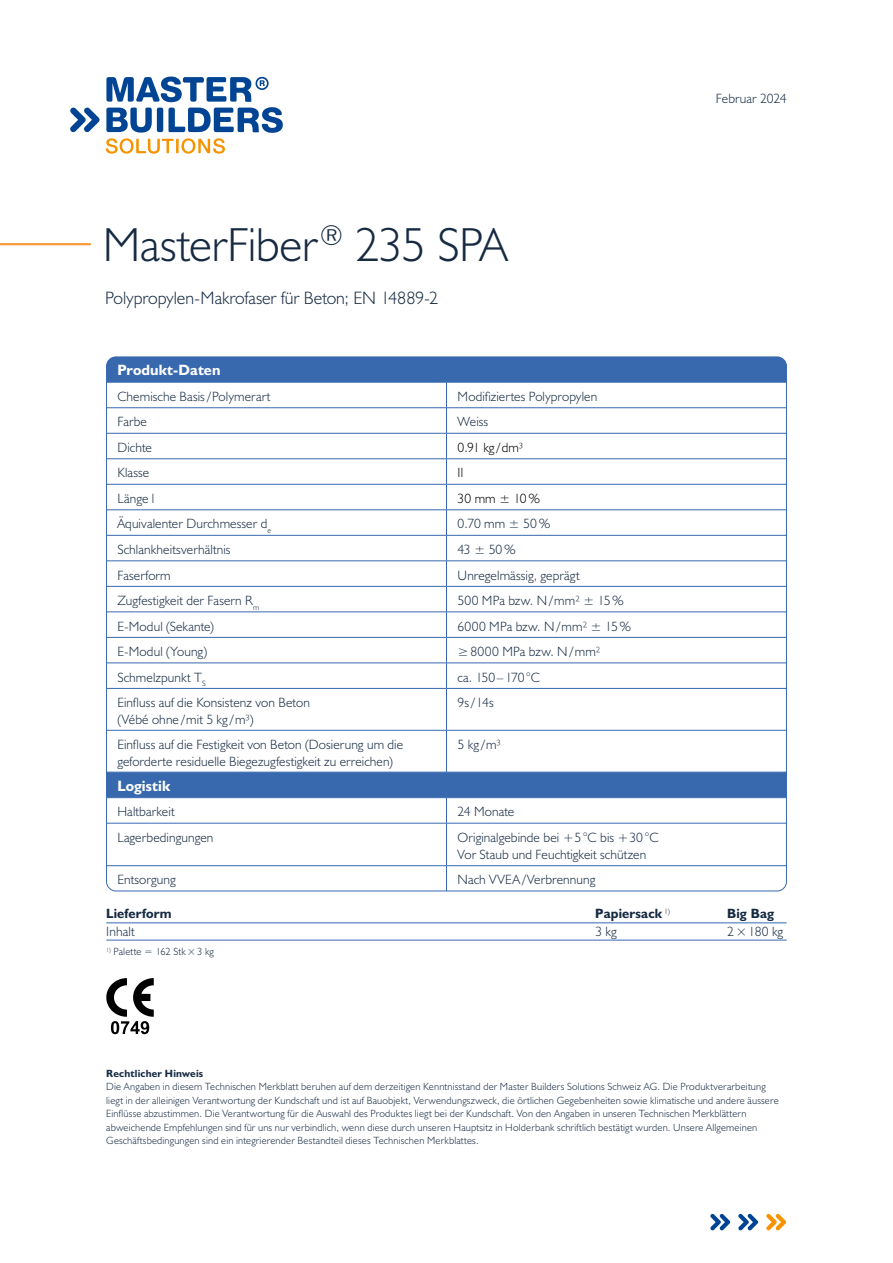
<style>
.page{position:relative;width:893px;height:1263px;background:#fff}
.page>*{position:absolute;margin:0;border:0;box-sizing:border-box;transform-origin:0 0}
.t1{font:300 48px "Humanist 521 BT";letter-spacing:-.01em;color:#162a42}
.t2{font:300 18px "Humanist 521 BT";letter-spacing:-.005em;color:#162a42}
.t3{font:700 15px "Humanist 521 BT";letter-spacing:.005em;color:#fff}
.t4{font:300 13.5px/17.2px "Humanist 521 BT";letter-spacing:.01em;color:#162a42}
.t5{font:700 13.5px "Humanist 521 BT";letter-spacing:.01em;color:#162a42}
.t6{font:300 13.5px "Humanist 521 BT";letter-spacing:.005em;color:#000}
.t7{font:300 10.5px/13.5px "Humanist 521 BT";letter-spacing:.015em;color:#162a42}
.t8{font:700 10.5px "Humanist 521 BT";letter-spacing:.02em;color:#162a42}
</style>
<div class="page">
<svg style="left:70px;top:108px;width:30px;height:24px"></svg>
<svg style="left:106px;top:77px;width:177px;height:77px"></svg>
<hr style="left:0;top:243px;width:90px;height:2px;background:#f69b38">
<svg style="left:710px;top:1214px;width:20px;height:16px"></svg>
<svg style="left:738px;top:1214px;width:20px;height:16px"></svg>
<svg style="left:766px;top:1214px;width:20px;height:16px"></svg>
<svg style="left:106px;top:978px;width:48px;height:56px"></svg>
<div style="left:106px;top:357px;width:681px;height:25px;background:#3869af"></div>
<svg style="left:106px;top:408px;width:681px;height:483px"></svg>
<hr style="left:446px;top:689px;width:1px;height:41px;background:#3869af">
<hr style="left:446px;top:730px;width:1px;height:42px;background:#3869af">
<svg style="left:446px;top:798px;width:1px;height:25px"></svg>
<hr style="left:446px;top:823px;width:1px;height:42px;background:#3869af">
<svg style="left:446px;top:866px;width:1px;height:23px"></svg>
<hr style="left:106px;top:586px;width:340px;height:1px;background:#3869af">
<hr style="left:106px;top:612px;width:340px;height:1px;background:#3869af">
<hr style="left:106px;top:637px;width:340px;height:1px;background:#3869af">
<hr style="left:106px;top:663px;width:340px;height:1px;background:#3869af">
<hr style="left:106px;top:688px;width:340px;height:1px;background:#3869af">
<hr style="left:106px;top:730px;width:340px;height:1px;background:#3869af">
<hr style="left:106px;top:772px;width:340px;height:1px;background:#3869af">
<hr style="left:106px;top:797px;width:340px;height:1px;background:#3869af">
<hr style="left:106px;top:865px;width:340px;height:1px;background:#3869af">
<hr style="left:446px;top:382px;width:341px;height:1px;background:#3869af">
<hr style="left:446px;top:586px;width:341px;height:1px;background:#3869af">
<hr style="left:446px;top:612px;width:341px;height:1px;background:#3869af">
<hr style="left:446px;top:637px;width:341px;height:1px;background:#3869af">
<hr style="left:446px;top:663px;width:341px;height:1px;background:#3869af">
<hr style="left:446px;top:688px;width:341px;height:1px;background:#3869af">
<hr style="left:446px;top:730px;width:341px;height:1px;background:#3869af">
<hr style="left:446px;top:772px;width:341px;height:1px;background:#3869af">
<hr style="left:446px;top:797px;width:341px;height:1px;background:#3869af">
<hr style="left:446px;top:865px;width:341px;height:1px;background:#3869af">
<hr style="left:106px;top:382px;width:340px;height:1px;background:#3869af">
<svg style="left:446px;top:382px;width:1px;height:306px"></svg>
<hr style="left:106px;top:407px;width:340px;height:1px;background:#3869af">
<hr style="left:446px;top:407px;width:341px;height:1px;background:#3869af">
<hr style="left:106px;top:433px;width:340px;height:1px;background:#3869af">
<hr style="left:446px;top:433px;width:341px;height:1px;background:#3869af">
<hr style="left:106px;top:458px;width:340px;height:1px;background:#3869af">
<hr style="left:446px;top:458px;width:341px;height:1px;background:#3869af">
<hr style="left:106px;top:484px;width:340px;height:1px;background:#3869af">
<hr style="left:446px;top:484px;width:341px;height:1px;background:#3869af">
<hr style="left:106px;top:509px;width:340px;height:1px;background:#3869af">
<hr style="left:446px;top:509px;width:341px;height:1px;background:#3869af">
<hr style="left:106px;top:535px;width:340px;height:1px;background:#3869af">
<hr style="left:446px;top:535px;width:341px;height:1px;background:#3869af">
<hr style="left:106px;top:561px;width:340px;height:1px;background:#3869af">
<hr style="left:446px;top:561px;width:341px;height:1px;background:#3869af">
<hr style="left:106px;top:823px;width:340px;height:1px;background:#3869af">
<hr style="left:446px;top:823px;width:341px;height:1px;background:#3869af">
<hr style="left:106px;top:922px;width:681px;height:1px;background:#3869af">
<hr style="left:106px;top:940px;width:681px;height:1px;background:#3869af">
<h1 class="t1" style="left:103px;top:215px;width:406px">MasterFiber<sup>®</sup> 235 SPA</h1>
<h2 class="t2" style="left:105px;top:287px;width:334px">Polypropylen-Makrofaser für Beton; EN 14889-2</h2>
<p class="t4" style="left:716px;top:90px;width:72px">Februar 2024</p>
<h3 class="t3" style="left:117px;top:361px;width:105px">Produkt-Daten</h3>
<p class="t4" style="left:117px;top:388px;width:155px">Chemische Basis/Polymerart</p>
<p class="t4" style="left:458px;top:388px;width:141px">Modifiziertes Polypropylen</p>
<p class="t4" style="left:117px;top:413px;width:31px">Farbe</p>
<p class="t4" style="left:458px;top:413px;width:32px">Weiss</p>
<p class="t4" style="left:117px;top:439px;width:36px">Dichte</p>
<p class="t6" style="left:458px;top:439px;width:67px">0.91 kg / dm³</p>
<p class="t4" style="left:117px;top:464px;width:33px">Klasse</p>
<p class="t6" style="left:458px;top:464px;width:7px">Il</p>
<p class="t4" style="left:117px;top:490px;width:38px">Länge l</p>
<p class="t6" style="left:458px;top:490px;width:84px">30 mm ± 10%</p>
<p class="t4" style="left:117px;top:515px;width:155px">Äquivalenter Durchmesser d<sub>e</sub></p>
<p class="t4" style="left:458px;top:515px;width:94px">0.70 mm ± 50%</p>
<p class="t4" style="left:117px;top:541px;width:115px">Schlankheitsverhältnis</p>
<p class="t4" style="left:458px;top:541px;width:60px">43 ± 50%</p>
<p class="t4" style="left:117px;top:566px;width:55px">Faserform</p>
<p class="t4" style="left:458px;top:566px;width:124px">Unregelmässig, geprägt</p>
<p class="t4" style="left:117px;top:592px;width:143px">Zugfestigkeit der Fasern R<sub>m</sub></p>
<p class="t4" style="left:458px;top:592px;width:168px">500 MPa bzw. N/mm² ± 15%</p>
<p class="t4" style="left:117px;top:617px;width:98px">E-Modul (Sekante)</p>
<p class="t4" style="left:458px;top:617px;width:175px">6000 MPa bzw. N/mm² ± 15%</p>
<p class="t4" style="left:117px;top:643px;width:91px">E-Modul (Young)</p>
<p class="t4" style="left:458px;top:643px;width:144px">≥8000 MPa bzw. N/mm²</p>
<p class="t4" style="left:117px;top:668px;width:90px">Schmelzpunkt T<sub>S</sub></p>
<p class="t4" style="left:458px;top:668px;width:84px">ca. 150–170°C</p>
<p class="t4" style="left:117px;top:694px;width:194px">Einfluss auf die Konsistenz von Beton (Vébé ohne /mit 5 kg /m³)</p>
<p class="t4" style="left:458px;top:694px;width:38px">9s/14s</p>
<p class="t4" style="left:117px;top:736px;width:287px">Einfluss auf die Festigkeit von Beton (Dosierung um die geforderte residuelle Biegezugfestigkeit zu erreichen)</p>
<p class="t4" style="left:458px;top:736px;width:45px">5 kg/m³</p>
<h3 class="t3" style="left:117px;top:776px;width:54px">Logistik</h3>
<p class="t4" style="left:117px;top:803px;width:59px">Haltbarkeit</p>
<p class="t4" style="left:458px;top:803px;width:58px">24 Monate</p>
<p class="t4" style="left:117px;top:828px;width:98px">Lagerbedingungen</p>
<p class="t4" style="left:458px;top:828px;width:203px">Originalgebinde bei +5°C bis +30°C<br>Vor Staub und Feuchtigkeit schützen</p>
<p class="t4" style="left:117px;top:871px;width:60px">Entsorgung</p>
<p class="t4" style="left:458px;top:871px;width:139px">Nach VVEA/Verbrennung</p>
<p class="t5" style="left:106px;top:905px;width:67px">Lieferform</p>
<p class="t5" style="left:595px;top:905px;width:76px">Papiersack <sup>1)</sup></p>
<p class="t5" style="left:727px;top:905px;width:48px">Big Bag</p>
<p class="t4" style="left:106px;top:922px;width:30px">Inhalt</p>
<p class="t4" style="left:595px;top:922px;width:23px">3 kg</p>
<p class="t4" style="left:727px;top:922px;width:58px">2×180 kg</p>
<p class="t7" style="left:106px;top:945px;width:109px"><sup>1)</sup> Palette = 162 Stk×3 kg</p>
<p class="t8" style="left:106px;top:1066px;width:98px">Rechtlicher Hinweis</p>
<p class="t7" style="left:106px;top:1080px;width:674px">Die Angaben in diesem Technischen Merkblatt beruhen auf dem derzeitigen Kenntnisstand der Master Builders Solutions Schweiz AG. Die Produktverarbeitung liegt in der alleinigen Verantwortung der Kundschaft und ist auf Bauobjekt, Verwendungszweck, die örtlichen Gegebenheiten sowie klimatische und andere äussere Einflüsse abzustimmen. Die Verantwortung für die Auswahl des Produktes liegt bei der Kundschaft. Von den Angaben in unseren Technischen Merkblättern abweichende Empfehlungen sind für uns nur verbindlich, wenn diese durch unseren Hauptsitz in Holderbank schriftlich bestätigt wurden. Unsere Allgemeinen Geschäftsbedingungen sind ein integrierender Bestandteil dieses Technischen Merkblattes.</p>
</div>
